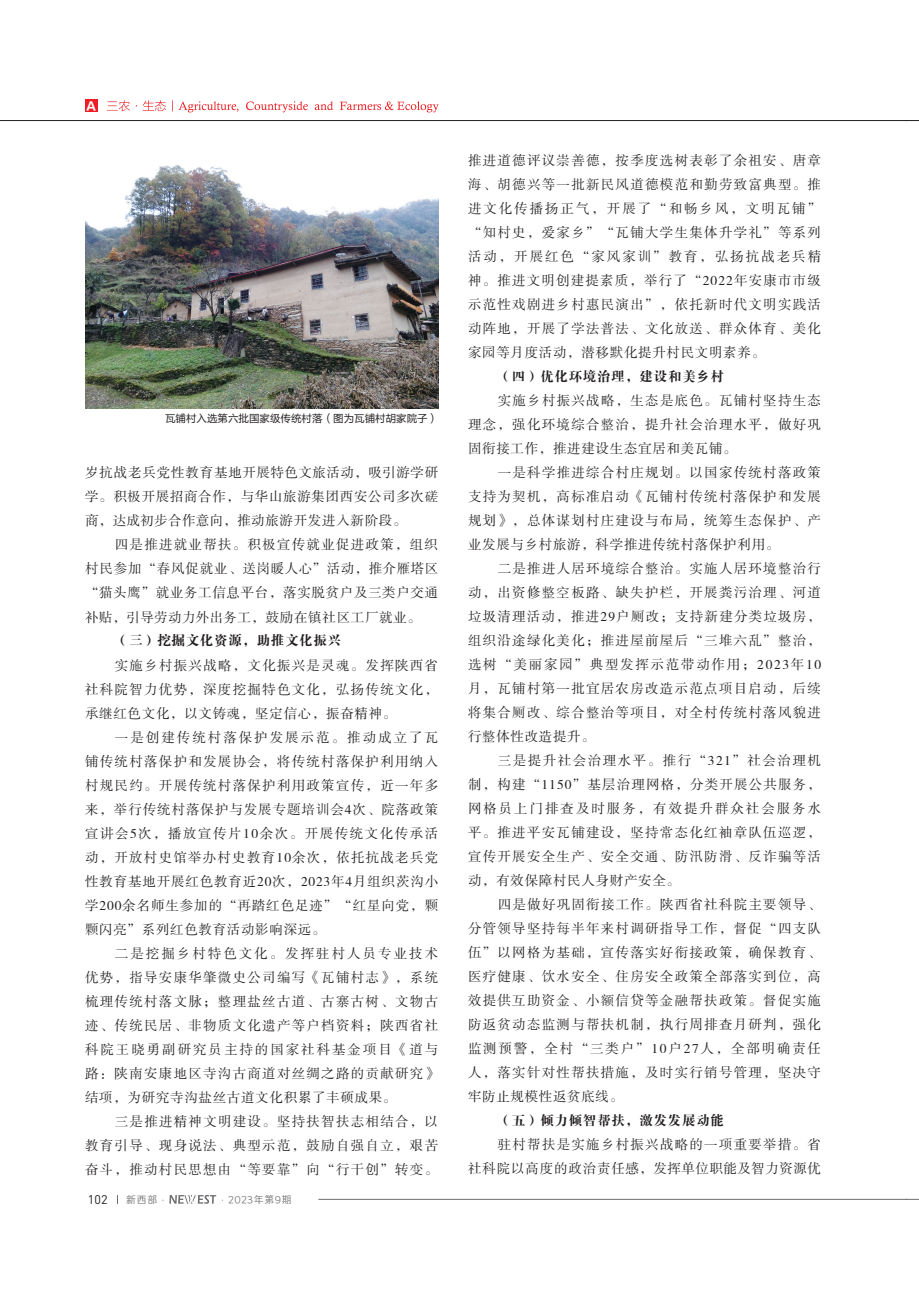
<style>
.page{position:relative;width:919px;height:1289px;background:#fff}
.page>*{position:absolute;margin:0;border:0;box-sizing:border-box;transform-origin:0 0}
.t1{font:13.5px/24px "FZSSK GBK1 0";letter-spacing:.09em;color:#231f20;text-align:justify}
.t2{font:13.5px "FZDBSK GBK1 0";letter-spacing:.05em;color:#231f20}
.t3{font:13.5px/24px "FZSSK GBK1 0";letter-spacing:.06em;color:#231f20;text-align:right}
.t4{font:12.45px "DIN";color:#231f20}
.t5{font:11.4px "FZLTDHK GBK1 0";color:#fff}
.t6{font:10.5px "FZLTHK GBK1 0";color:#231f20}
.t7{font:9.75px "Loong Flash Sans GB Regular";letter-spacing:.1em;color:#6c6d70}
</style>
<div class="page">
<hr style="left:318px;top:1199px;width:588px;height:1px;background:#6c6d70">
<svg style="left:169px;top:1195px;width:47px;height:8px"></svg>
<hr style="left:0;top:120px;width:906px;height:1px;background:#231f20">
<svg style="left:906px;top:1199px;width:12px;height:1px"></svg>
<svg style="left:906px;top:120px;width:12px;height:1px"></svg>
<div style="left:85px;top:99px;width:13px;height:13px;background:#ee1d23"></div>
<svg style="left:107px;top:100px;width:331px;height:12px"></svg>
<img style="left:85px;top:164px;width:353px;height:244px">
<p class="t5" style="left:86px;top:100px;width:13px">Ａ</p>
<p class="t6" style="left:165px;top:412px;width:275px">瓦铺村入选第六批国家级传统村落（图为瓦铺村胡家院子）</p>
<p class="t1" style="left:85px;top:461px;width:354px">岁抗战老兵党性教育基地开展特色文旅活动，吸引游学研学。积极开展招商合作，与华山旅游集团西安公司多次磋商，达成初步合作意向，推动旅游开发进入新阶段。</p>
<p class="t1" style="left:85px;top:533px;width:354px;text-indent:30px">四是推进就业帮扶。积极宣传就业促进政策，组织村民参加“春风促就业、送岗暖人心”活动，推介雁塔区“猫头鹰”就业务工信息平台，落实脱贫户及三类户交通补贴，引导劳动力外出务工，鼓励在镇社区工厂就业。</p>
<p class="t2" style="left:115px;top:633px;width:228px">（三）挖掘文化资源，助推文化振兴</p>
<p class="t1" style="left:85px;top:653px;width:354px;text-indent:30px">实施乡村振兴战略，文化振兴是灵魂。发挥陕西省社科院智力优势，深度挖掘特色文化，弘扬传统文化，承继红色文化，以文铸魂，坚定信心，振奋精神。</p>
<p class="t1" style="left:85px;top:725px;width:354px;text-indent:30px">一是创建传统村落保护发展示范。推动成立了瓦铺传统村落保护和发展协会，将传统村落保护利用纳入村规民约。开展传统村落保护利用政策宣传，近一年多来，举行传统村落保护与发展专题培训会4次、院落政策宣讲会5次，播放宣传片10余次。开展传统文化传承活动，开放村史馆举办村史教育10余次，依托抗战老兵党性教育基地开展红色教育近20次，2023年4月组织茨沟小学200余名师生参加的“再踏红色足迹”“红星向党，颗颗闪亮”系列红色教育活动影响深远。</p>
<p class="t1" style="left:85px;top:941px;width:354px;text-indent:30px">二是挖掘乡村特色文化。发挥驻村人员专业技术优势，指导安康华肇微史公司编写《瓦铺村志》，系统梳理传统村落文脉；整理盐丝古道、古寨古树、文物古迹、传统民居、非物质文化遗产等户档资料；陕西省社科院王晓勇副研究员主持的国家社科基金项目《道与路：陕南安康地区寺沟古商道对丝绸之路的贡献研究》结项，为研究寺沟盐丝古道文化积累了丰硕成果。</p>
<p class="t1" style="left:85px;top:1109px;width:354px;text-indent:30px">三是推进精神文明建设。坚持扶智扶志相结合，以教育引导、现身说法、典型示范，鼓励自强自立，艰苦奋斗，推动村民思想由“等要靠”向“行干创”转变。</p>
<p class="t4" style="left:88px;top:1191px;width:21px">102</p>
<p class="t7" style="left:126px;top:1194px;width:167px">新西部·　　　　 ·2023年第9期</p>
<p class="t1" style="left:468px;top:149px;width:354px">推进道德评议崇善德，按季度选树表彰了余祖安、唐章海、胡德兴等一批新民风道德模范和勤劳致富典型。推进文化传播扬正气，开展了“和畅乡风，文明瓦铺” “知村史，爱家乡”“瓦铺大学生集体升学礼”等系列活动，开展红色“家风家训”教育，弘扬抗战老兵精神。推进文明创建提素质，举行了“2022年安康市市级示范性戏剧进乡村惠民演出”，依托新时代文明实践活动阵地，开展了学法普法、文化放送、群众体育、美化家园等月度活动，潜移默化提升村民文明素养。</p>
<p class="t2" style="left:497px;top:369px;width:228px">（四）优化环境治理，建设和美乡村</p>
<p class="t1" style="left:468px;top:389px;width:354px;text-indent:30px">实施乡村振兴战略，生态是底色。瓦铺村坚持生态理念，强化环境综合整治，提升社会治理水平，做好巩固衔接工作，推进建设生态宜居和美瓦铺。</p>
<p class="t1" style="left:468px;top:461px;width:354px;text-indent:30px">一是科学推进综合村庄规划。以国家传统村落政策支持为契机，高标准启动《瓦铺村传统村落保护和发展规划》，总体谋划村庄建设与布局，统筹生态保护、产业发展与乡村旅游，科学推进传统村落保护利用。</p>
<p class="t1" style="left:468px;top:557px;width:355px;text-indent:30px">二是推进人居环境综合整治。实施人居环境整治行动，出资修整空板路、缺失护栏，开展粪污治理、河道垃圾清理活动，推进29户厕改；支持新建分类垃圾房，组织沿途绿化美化；推进屋前屋后“三堆六乱”整治，选树“美丽家园”典型发挥示范带动作用；2023年10月，瓦铺村第一批宜居农房改造示范点项目启动，后续将集合厕改、综合整治等项目，对全村传统村落风貌进行整体性改造提升。</p>
<p class="t1" style="left:468px;top:749px;width:354px;text-indent:30px">三是提升社会治理水平。推行“321”社会治理机制，构建“1150”基层治理网格，分类开展公共服务，网格员上门排查及时服务，有效提升群众社会服务水平。推进平安瓦铺建设，坚持常态化红袖章队伍巡逻，宣传开展安全生产、安全交通、防汛防滑、反诈骗等活动，有效保障村民人身财产安全。</p>
<p class="t1" style="left:468px;top:893px;width:354px;text-indent:30px">四是做好巩固衔接工作。陕西省社科院主要领导、分管领导坚持每半年来村调研指导工作，督促“四支队伍”以网格为基础，宣传落实好衔接政策，确保教育、医疗健康、饮水安全、住房安全政策全部落实到位，高效提供互助资金、小额信贷等金融帮扶政策。督促实施防返贫动态监测与帮扶机制，执行周排查月研判，强化监测预警，全村“三类户”10户27人，全部明确责任人，落实针对性帮扶措施，及时实行销号管理，坚决守牢防止规模性返贫底线。</p>
<p class="t2" style="left:497px;top:1113px;width:228px">（五）倾力倾智帮扶，激发发展动能</p>
<p class="t3" style="left:468px;top:1133px;width:354px">驻村帮扶是实施乡村振兴战略的一项重要举措。省<br>社科院以高度的政治责任感，发挥单位职能及智力资源优</p>
</div>
